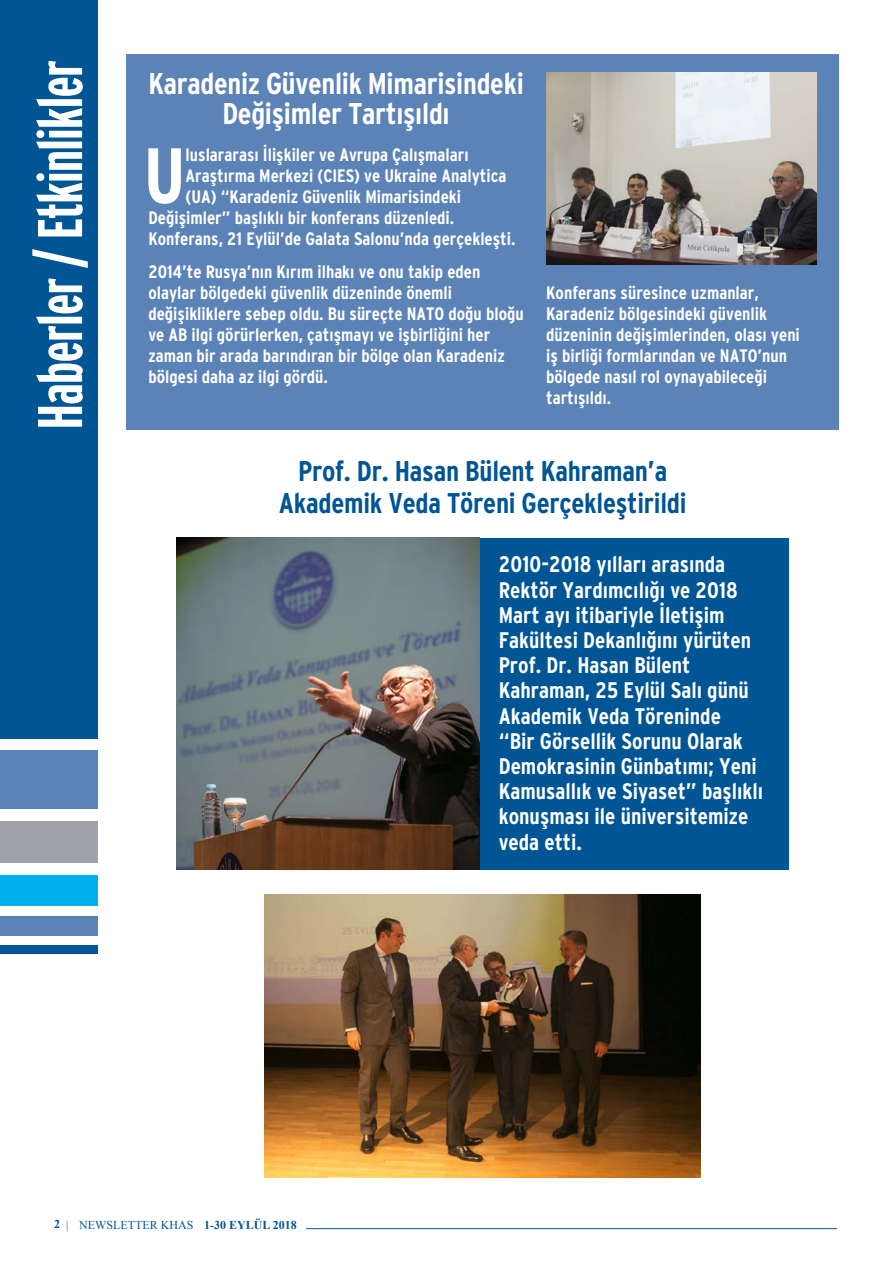
<style>
.page{position:relative;width:893px;height:1263px;background:#fff}
.page>*{position:absolute;margin:0;border:0;box-sizing:border-box;transform-origin:0 0}
.t1{font:700 condensed 78px "Interstate";color:#fff}
.t2{font:700 64.8px "Arial";color:#fff;scale:.6 1}
.t3{font:700 63px "Interstate Compress";letter-spacing:-.01em;color:#fff}
.t4{font:700 condensed 30px/30px "Interstate";letter-spacing:-.01em;color:#fff;text-align:center}
.t5{font:700 condensed 28.5px/31.5px "Interstate";letter-spacing:-.01em;color:#005595;text-align:center}
.t6{font:700 condensed 22.5px/25.2px "Interstate";color:#fff}
.t7{font:700 condensed 18px/21px "Interstate";color:#fff}
.t8{font:12px "Times New Roman";color:#005595}
.t9{font:12px "Times New Roman";color:#005595;scale:.95 1}
.t10{font:700 12px "Times New Roman";color:#005595}
.s1{font-weight:700}
</style>
<div class="page">
<hr style="left:306px;top:1228px;width:531px;height:1px;background:#005595">
<div style="left:0;top:0;width:98px;height:738px;background:#005595"></div>
<div style="left:0;top:751px;width:98px;height:58px;background:#5c83b7"></div>
<div style="left:0;top:821px;width:98px;height:42px;background:#a1a0ad"></div>
<div style="left:0;top:875px;width:98px;height:31px;background:#00aeef"></div>
<div style="left:0;top:916px;width:98px;height:19px;background:#5c83b7"></div>
<div style="left:0;top:945px;width:98px;height:9px;background:#005595"></div>
<div style="left:126px;top:54px;width:713px;height:375px;background:#5c83b7"></div>
<img style="left:265px;top:895px;width:436px;height:282px">
<img style="left:546px;top:73px;width:270px;height:191px">
<div style="left:479px;top:538px;width:310px;height:332px;background:#005595"></div>
<img style="left:177px;top:538px;width:303px;height:332px">
<h2 class="t2" style="left:31px;top:430px;width:632px;rotate:-90deg">Haberler / Etkinlikler</h2>
<h3 class="t3" style="left:25px;top:429px;width:371px;rotate:-90deg">Haberler / Etkinlikler</h3>
<p class="t4" style="left:148px;top:69px;width:377px">Karadeniz Güvenlik Mimarisindeki<br>Değişimler Tartışıldı</p>
<p class="t1" style="left:144px;top:130px;width:44px">U</p>
<p class="t7" style="left:186px;top:144px;width:284px">luslararası İlişkiler ve Avrupa Çalışmaları</p>
<p class="t7" style="left:186px;top:165px;width:322px">Araştırma Merkezi (CIES) ve Ukraine Analytica</p>
<p class="t7" style="left:186px;top:186px;width:277px">(UA) “Karadeniz Güvenlik Mimarisindeki</p>
<p class="t7" style="left:148px;top:207px;width:307px">Değişimler” başlıklı bir konferans düzenledi.</p>
<p class="t7" style="left:148px;top:228px;width:369px">Konferans, 21 Eylül’de Galata Salonu’nda gerçekleşti.</p>
<p class="t7" style="left:148px;top:261px;width:377px">2014’te Rusya’nın Kırım ilhakı ve onu takip eden olaylar bölgedeki güvenlik düzeninde önemli değişikliklere sebep oldu. Bu süreçte NATO doğu bloğu ve AB ilgi görürlerken, çatışmayı ve işbirliğini her zaman bir arada barındıran bir bölge olan Karadeniz bölgesi daha az ilgi gördü.</p>
<p class="t7" style="left:546px;top:282px;width:255px">Konferans süresince uzmanlar,<br>Karadeniz bölgesindeki güvenlik düzeninin değişimlerinden, olası yeni iş birliği formlarından ve NATO’nun bölgede nasıl rol oynayabileceği tartışıldı.</p>
<p class="t5" style="left:279px;top:455px;width:409px">Prof. Dr. Hasan Bülent Kahraman’a<br>Akademik Veda Töreni Gerçekleştirildi</p>
<p class="t6" style="left:499px;top:552px;width:266px">2010-2018 yılları arasında<br>Rektör Yardımcılığı ve 2018<br>Mart ayı itibariyle İletişim<br>Fakültesi Dekanlığını yürüten<br>Prof. Dr. Hasan Bülent<br>Kahraman, 25 Eylül Salı günü<br>Akademik Veda Töreninde<br>“Bir Görsellik Sorunu Olarak<br>Demokrasinin Günbatımı; Yeni<br>Kamusallık ve Siyaset” başlıklı konuşması ile üniversitemize veda etti.</p>
<p class="t10" style="left:54px;top:1216px;width:7px">2</p>
<p class="t8" style="left:79px;top:1217px;width:219px">NEWSLETTER KHAS <span class="s1">1-30 EYLÜL 2018</span></p>
<p class="t9" style="left:66px;top:1217px;width:4px">|</p>
</div>
